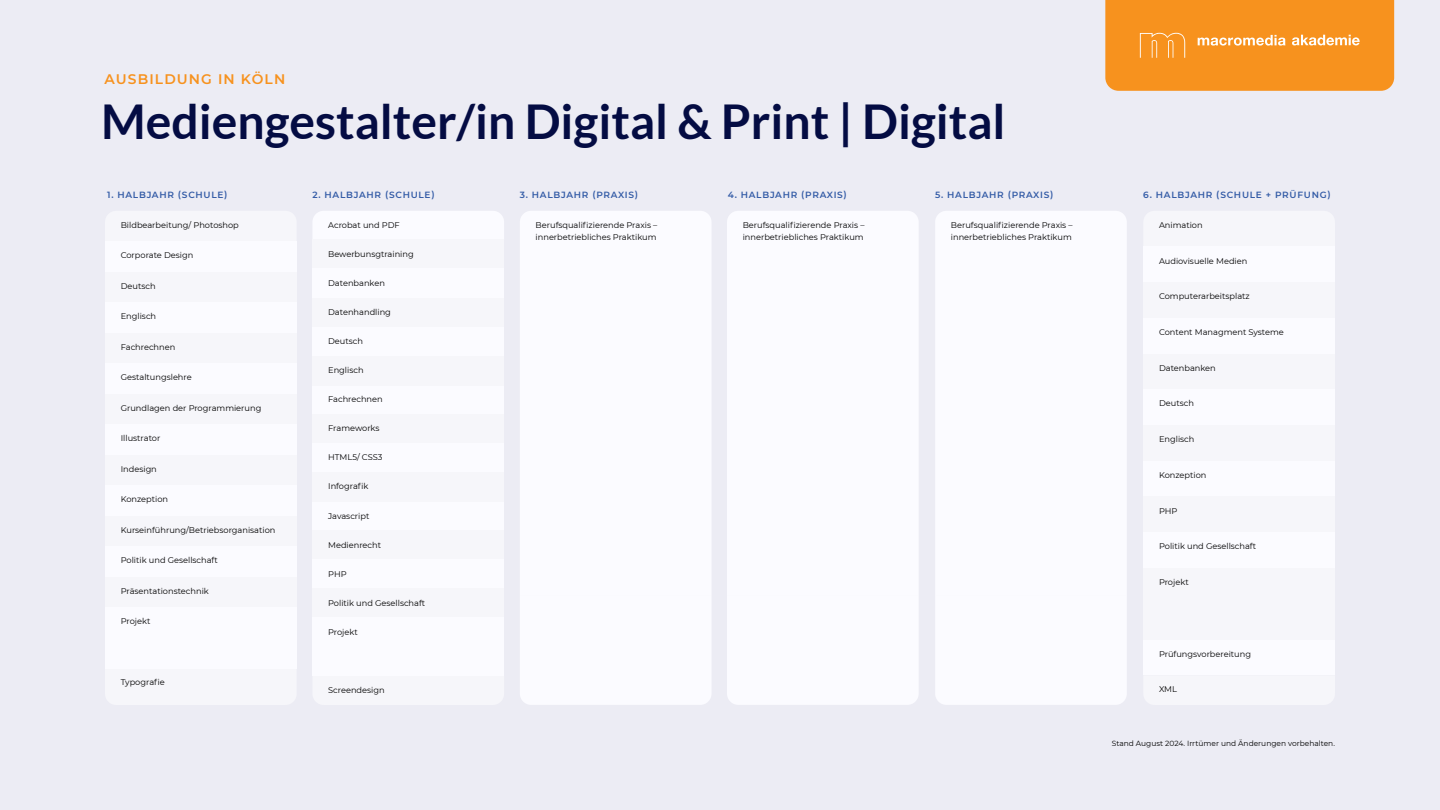
<style>
.page{position:relative;width:1440px;height:810px;background:#ececf4}
.page>*{position:absolute;margin:0;border:0;box-sizing:border-box;transform-origin:0 0}
.Ausbildund_Ausbildungsrichtung{font:700 48px "Lato";color:#040c43}
.Overline{font:600 13.88px "Montserrat";letter-spacing:.08em;color:#f7921e}
.Semester_12_Pt{font:600 9px "Montserrat";letter-spacing:.08em;color:#335ba6}
.Beschrifttung_12_Pt{font:8.25px/12px "Montserrat";color:#000}
.Fußnote_rechtsbündig{font:7.5px "Montserrat";color:#000}
</style>
<div class="page">
<div style="left:520px;top:211px;width:191px;height:494px;background:#fbfbff"></div>
<div style="left:727px;top:211px;width:191px;height:494px;background:#fbfbff"></div>
<div style="left:935px;top:211px;width:192px;height:494px;background:#fbfbff"></div>
<div style="left:105px;top:241px;width:192px;height:428px;background:#fbfbff"></div>
<div style="left:312px;top:211px;width:192px;height:465px;background:#fbfbff"></div>
<div style="left:1143px;top:246px;width:192px;height:429px;background:#f6f6fa"></div>
<svg style="left:1105px;top:0;width:289px;height:91px;background:#f79626"></svg>
<p class="Overline" style="left:105px;top:69px;width:182px">AUSBILDUNG IN KÖLN</p>
<p class="Ausbildund_Ausbildungsrichtung" style="left:101px;top:94px;width:906px">Mediengestalter/in Digital &amp; Print | Digital</p>
<p class="Semester_12_Pt" style="left:107px;top:188px;width:122px">1. HALBJAHR (SCHULE)</p>
<p class="Semester_12_Pt" style="left:312px;top:188px;width:124px">2. HALBJAHR (SCHULE)</p>
<p class="Semester_12_Pt" style="left:520px;top:188px;width:120px">3. HALBJAHR (PRAXIS)</p>
<p class="Semester_12_Pt" style="left:728px;top:188px;width:121px">4. HALBJAHR (PRAXIS)</p>
<p class="Semester_12_Pt" style="left:935px;top:188px;width:120px">5. HALBJAHR (PRAXIS)</p>
<p class="Semester_12_Pt" style="left:1143px;top:188px;width:189px">6. HALBJAHR (SCHULE + PRÜFUNG)</p>
<p class="Beschrifttung_12_Pt" style="left:121px;top:219px;width:120px">Bildbearbeitung/ Photoshop</p>
<p class="Beschrifttung_12_Pt" style="left:121px;top:249px;width:74px">Corporate Design</p>
<p class="Beschrifttung_12_Pt" style="left:121px;top:280px;width:36px">Deutsch</p>
<p class="Beschrifttung_12_Pt" style="left:121px;top:310px;width:37px">Englisch</p>
<p class="Beschrifttung_12_Pt" style="left:121px;top:341px;width:56px">Fachrechnen</p>
<p class="Beschrifttung_12_Pt" style="left:121px;top:371px;width:73px">Gestaltungslehre</p>
<p class="Beschrifttung_12_Pt" style="left:121px;top:402px;width:142px">Grundlagen der Programmierung</p>
<p class="Beschrifttung_12_Pt" style="left:121px;top:432px;width:41px">Illustrator</p>
<p class="Beschrifttung_12_Pt" style="left:121px;top:463px;width:38px">Indesign</p>
<p class="Beschrifttung_12_Pt" style="left:121px;top:493px;width:49px">Konzeption</p>
<p class="Beschrifttung_12_Pt" style="left:121px;top:524px;width:156px">Kurseinführung/Betriebsorganisation</p>
<p class="Beschrifttung_12_Pt" style="left:121px;top:554px;width:99px">Politik und Gesellschaft</p>
<p class="Beschrifttung_12_Pt" style="left:121px;top:585px;width:90px">Präsentationstechnik</p>
<p class="Beschrifttung_12_Pt" style="left:121px;top:615px;width:31px">Projekt</p>
<p class="Beschrifttung_12_Pt" style="left:121px;top:676px;width:46px">Typografie</p>
<p class="Beschrifttung_12_Pt" style="left:328px;top:219px;width:73px">Acrobat und PDF</p>
<p class="Beschrifttung_12_Pt" style="left:328px;top:248px;width:87px">Bewerbunsgtraining</p>
<p class="Beschrifttung_12_Pt" style="left:328px;top:277px;width:58px">Datenbanken</p>
<p class="Beschrifttung_12_Pt" style="left:328px;top:306px;width:64px">Datenhandling</p>
<p class="Beschrifttung_12_Pt" style="left:328px;top:335px;width:36px">Deutsch</p>
<p class="Beschrifttung_12_Pt" style="left:328px;top:364px;width:37px">Englisch</p>
<p class="Beschrifttung_12_Pt" style="left:328px;top:393px;width:56px">Fachrechnen</p>
<p class="Beschrifttung_12_Pt" style="left:328px;top:422px;width:53px">Frameworks</p>
<p class="Beschrifttung_12_Pt" style="left:328px;top:451px;width:56px">HTML5/ CSS3</p>
<p class="Beschrifttung_12_Pt" style="left:328px;top:480px;width:42px">Infografik</p>
<p class="Beschrifttung_12_Pt" style="left:328px;top:509px;width:43px">Javascript</p>
<p class="Beschrifttung_12_Pt" style="left:328px;top:538px;width:54px">Medienrecht</p>
<p class="Beschrifttung_12_Pt" style="left:328px;top:567px;width:20px">PHP</p>
<p class="Beschrifttung_12_Pt" style="left:328px;top:597px;width:99px">Politik und Gesellschaft</p>
<p class="Beschrifttung_12_Pt" style="left:328px;top:626px;width:31px">Projekt</p>
<p class="Beschrifttung_12_Pt" style="left:328px;top:684px;width:58px">Screendesign</p>
<p class="Beschrifttung_12_Pt" style="left:536px;top:219px;width:123px">Berufsqualifizierende Praxis – innerbetriebliches Praktikum</p>
<p class="Beschrifttung_12_Pt" style="left:743px;top:219px;width:123px">Berufsqualifizierende Praxis – innerbetriebliches Praktikum</p>
<p class="Beschrifttung_12_Pt" style="left:951px;top:219px;width:123px">Berufsqualifizierende Praxis – innerbetriebliches Praktikum</p>
<p class="Beschrifttung_12_Pt" style="left:1159px;top:219px;width:45px">Animation</p>
<p class="Beschrifttung_12_Pt" style="left:1159px;top:254px;width:90px">Audiovisuelle Medien</p>
<p class="Beschrifttung_12_Pt" style="left:1159px;top:290px;width:92px">Computerarbeitsplatz</p>
<p class="Beschrifttung_12_Pt" style="left:1159px;top:326px;width:126px">Content Managment Systeme</p>
<p class="Beschrifttung_12_Pt" style="left:1159px;top:362px;width:58px">Datenbanken</p>
<p class="Beschrifttung_12_Pt" style="left:1159px;top:397px;width:36px">Deutsch</p>
<p class="Beschrifttung_12_Pt" style="left:1159px;top:433px;width:37px">Englisch</p>
<p class="Beschrifttung_12_Pt" style="left:1159px;top:469px;width:49px">Konzeption</p>
<p class="Beschrifttung_12_Pt" style="left:1159px;top:504px;width:20px">PHP</p>
<p class="Beschrifttung_12_Pt" style="left:1159px;top:540px;width:99px">Politik und Gesellschaft</p>
<p class="Beschrifttung_12_Pt" style="left:1159px;top:576px;width:31px">Projekt</p>
<p class="Beschrifttung_12_Pt" style="left:1159px;top:647px;width:94px">Prüfungsvorbereitung</p>
<p class="Beschrifttung_12_Pt" style="left:1159px;top:683px;width:19px">XML</p>
<p class="Fußnote_rechtsbündig" style="left:1112px;top:738px;width:225px">Stand August 2024. Irrtümer und Änderungen vorbehalten.</p>
</div>
